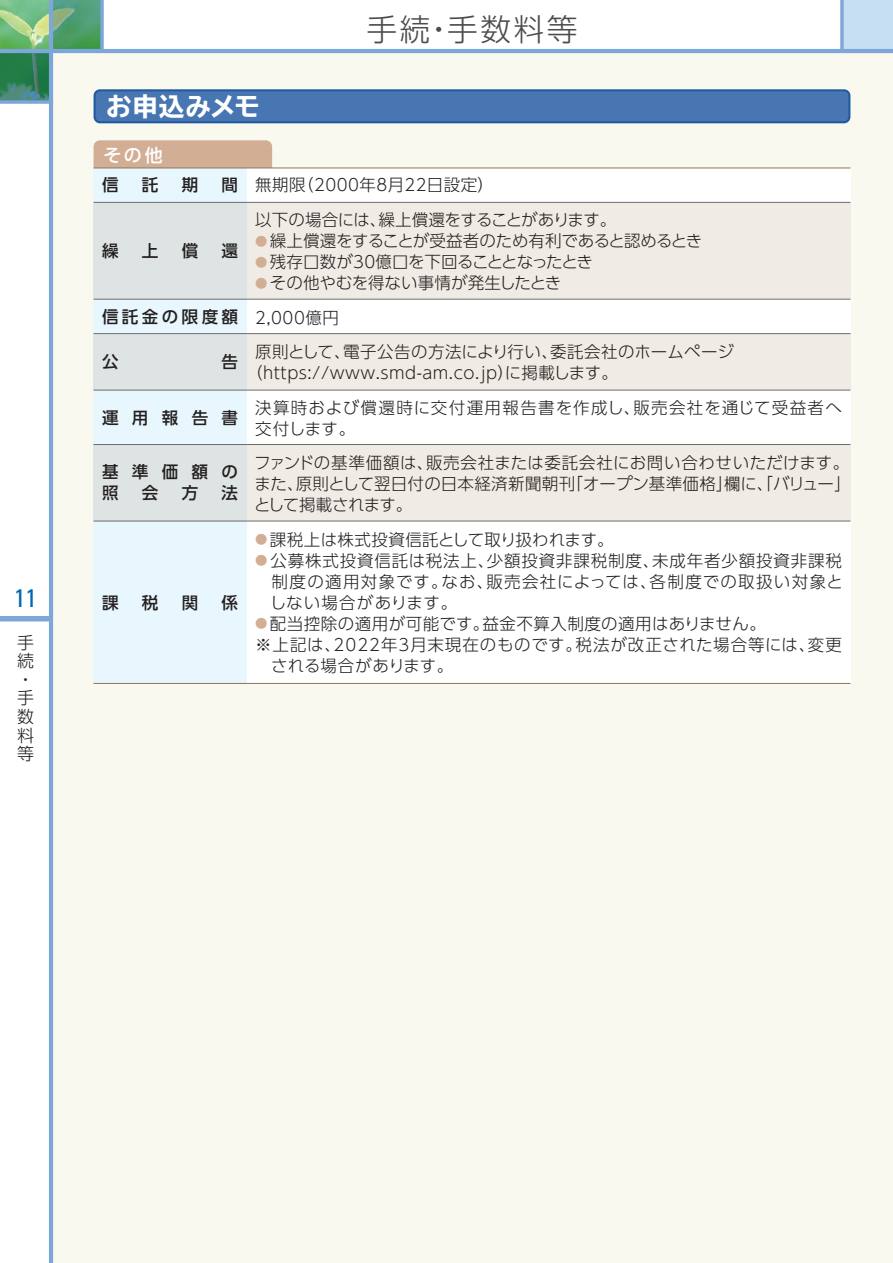
<style>
.page{position:relative;width:893px;height:1263px;background:#fff}
.page>*{position:absolute;margin:0;border:0;box-sizing:border-box;transform-origin:0 0}
.t1{font:300 30.75px "UD Shin Go Pro";letter-spacing:.08em;color:#4b4c4d}
.t2{font:700 expanded 25.5px "TBUD Go Std";letter-spacing:.025em;color:#fff}
.t3{font:condensed 25.5px "Univers";color:#0166b3}
.t4{font:500 18px "UD Shin Go Pro";color:#fff}
.t5{font:300 16.95px/18.6px "UD Shin Go Pro";color:#231f20}
.t6{font:300 16.5px/34.5px "UD Shin Go Pro";letter-spacing:.025em;color:#231f20}
.t7{font:300 16.5px/34.5px "UD Shin Go Pro";letter-spacing:.055em;color:#231f20}
.t8{font:300 16.5px/21px "UD Shin Go Pro";color:#231f20}
.t9{font:300 16.5px "UD Shin Go Pro";letter-spacing:.06em;color:#231f20}
.t10{font:500 16.5px/21px "UD Shin Go Pro";letter-spacing:.81em;color:#231f20}
.t11{font:300 16.5px "UD Shin Go Pro";letter-spacing:-.015em;color:#231f20}
.t12{font:300 16.5px "UD Shin Go Pro";letter-spacing:-.02em;color:#231f20}
.t13{font:500 16.5px "UD Shin Go Pro";letter-spacing:.205em;color:#231f20}
.s1{font-size:12.3px;color:#d1ae94}
</style>
<div class="page">
<img style="left:0;top:0;width:49px;height:49px">
<img style="left:0;top:53px;width:49px;height:47px">
<img style="left:53px;top:0;width:47px;height:49px">
<div style="left:842px;top:0;width:51px;height:51px;background:#c7dff2"></div>
<svg style="left:840px;top:0;width:4px;height:49px"></svg>
<div style="left:51px;top:51px;width:842px;height:1212px;background:#faf9f0"></div>
<div style="left:0;top:616px;width:51px;height:5px;background:#7ca7d8"></div>
<hr style="left:49px;top:0;width:4px;height:1263px;background:#7ca7d8">
<hr style="left:0;top:49px;width:893px;height:4px;background:#7ca7d8">
<svg style="left:0;top:100px;width:49px;height:4px"></svg>
<svg style="left:100px;top:0;width:4px;height:49px"></svg>
<div style="left:94px;top:140px;width:178px;height:34px;background:#d1ae94;border-radius:6px"></div>
<div style="left:247px;top:168px;width:603px;height:515px;background:#fff"></div>
<div style="left:94px;top:168px;width:153px;height:515px;background:#e8f6fd"></div>
<div style="left:247px;top:202px;width:603px;height:97px;background:#f0ece5"></div>
<div style="left:94px;top:202px;width:153px;height:97px;background:#dee4e3"></div>
<div style="left:247px;top:334px;width:603px;height:56px;background:#f0ece5"></div>
<div style="left:94px;top:334px;width:153px;height:56px;background:#dee4e3"></div>
<div style="left:247px;top:444px;width:603px;height:77px;background:#f0ece5"></div>
<div style="left:94px;top:444px;width:153px;height:77px;background:#dee4e3"></div>
<hr style="left:94px;top:167px;width:756px;height:1px;background:#927b68">
<hr style="left:94px;top:202px;width:756px;height:1px;background:#6c6d70">
<hr style="left:94px;top:299px;width:756px;height:1px;background:#6c6d70">
<hr style="left:94px;top:333px;width:756px;height:1px;background:#6c6d70">
<hr style="left:94px;top:390px;width:756px;height:1px;background:#6c6d70">
<hr style="left:94px;top:444px;width:756px;height:1px;background:#6c6d70">
<hr style="left:94px;top:521px;width:756px;height:1px;background:#6c6d70">
<hr style="left:94px;top:683px;width:756px;height:1px;background:#927b68">
<svg style="left:94px;top:89px;width:756px;height:34px"></svg>
<h2 class="t3" style="left:14px;top:582px;width:24px">11</h2>
<p class="t5" style="left:17px;top:632px;width:18px">手続・手数料等</p>
<h1 class="t1" style="left:366px;top:4px;width:213px">手続・手数料等</h1>
<h2 class="t2" style="left:106px;top:92px;width:155px">お申込みメモ</h2>
<p class="t4" style="left:103px;top:140px;width:61px">その他</p>
<p class="t10" style="left:102px;top:174px;width:18px">信</p>
<p class="t10" style="left:142px;top:174px;width:18px">託</p>
<p class="t10" style="left:182px;top:174px;width:18px">期</p>
<p class="t10" style="left:222px;top:174px;width:18px">間</p>
<p class="t6" style="left:255px;top:167px;width:363px">無期限（2000年8月22日設定）<br>以下の場合には、繰上償還をすることがあります。</p>
<p class="t11" style="left:255px;top:227px;width:449px"><span class="s1">●</span> 繰上償還をすることが受益者のため有利であると認めるとき</p>
<p class="t12" style="left:255px;top:248px;width:339px"><span class="s1">●</span> 残存口数が30億口を下回ることとなったとき</p>
<p class="t6" style="left:255px;top:265px;width:480px"><span class="s1">●</span> その他やむを得ない事情が発生したとき<br>2,000億円<br>原則として、電子公告の方法により行い、委託会社のホームページ</p>
<p class="t7" style="left:255px;top:355px;width:588px;text-indent:-9px">（https://www.smd-am.co.jp）に掲載します。<br>決算時および償還時に交付運用報告書を作成し、販売会社を通じて受益者へ</p>
<p class="t6" style="left:254px;top:410px;width:596px">交付します。<br>ファンドの基準価額は、販売会社または委託会社にお問い合わせいただけます。</p>
<p class="t8" style="left:254px;top:473px;width:598px">また、原則として翌日付の日本経済新聞朝刊「オープン基準価格」欄に、「バリュー」として掲載されます。</p>
<p class="t6" style="left:255px;top:521px;width:360px"><span class="s1">●</span> 課税上は株式投資信託として取り扱われます。</p>
<p class="t6" style="left:270px;top:549px;width:575px;line-height:21px;text-align:justify;text-indent:-15px"><span class="s1">●</span> 公募株式投資信託は税法上、少額投資非課税制度、未成年者少額投資非課税制度の適用対象です。なお、販売会社によっては、各制度での取扱い対象としない場合があります。</p>
<p class="t6" style="left:255px;top:605px;width:512px"><span class="s1">●</span> 配当控除の適用が可能です。益金不算入制度の適用はありません。</p>
<p class="t9" style="left:255px;top:631px;width:588px">※上記は、2022年3月末現在のものです。税法が改正された場合等には、変更</p>
<p class="t8" style="left:271px;top:654px;width:184px">される場合があります。</p>
<p class="t10" style="left:102px;top:240px;width:18px">繰</p>
<p class="t10" style="left:142px;top:240px;width:18px">上</p>
<p class="t10" style="left:182px;top:240px;width:18px">償</p>
<p class="t10" style="left:222px;top:240px;width:18px">還</p>
<p class="t13" style="left:102px;top:303px;width:138px">信託金の限度額</p>
<p class="t10" style="left:102px;top:351px;width:18px">公</p>
<p class="t10" style="left:222px;top:351px;width:18px">告</p>
<p class="t10" style="left:102px;top:406px;width:138px">運用報告書</p>
<p class="t10" style="left:102px;top:461px;width:138px">基準価額の照</p>
<p class="t10" style="left:142px;top:482px;width:18px">会</p>
<p class="t10" style="left:182px;top:482px;width:18px">方</p>
<p class="t10" style="left:222px;top:482px;width:18px">法</p>
<p class="t10" style="left:102px;top:591px;width:18px">課</p>
<p class="t10" style="left:142px;top:591px;width:18px">税</p>
<p class="t10" style="left:182px;top:591px;width:18px">関</p>
<p class="t10" style="left:222px;top:591px;width:18px">係</p>
</div>
